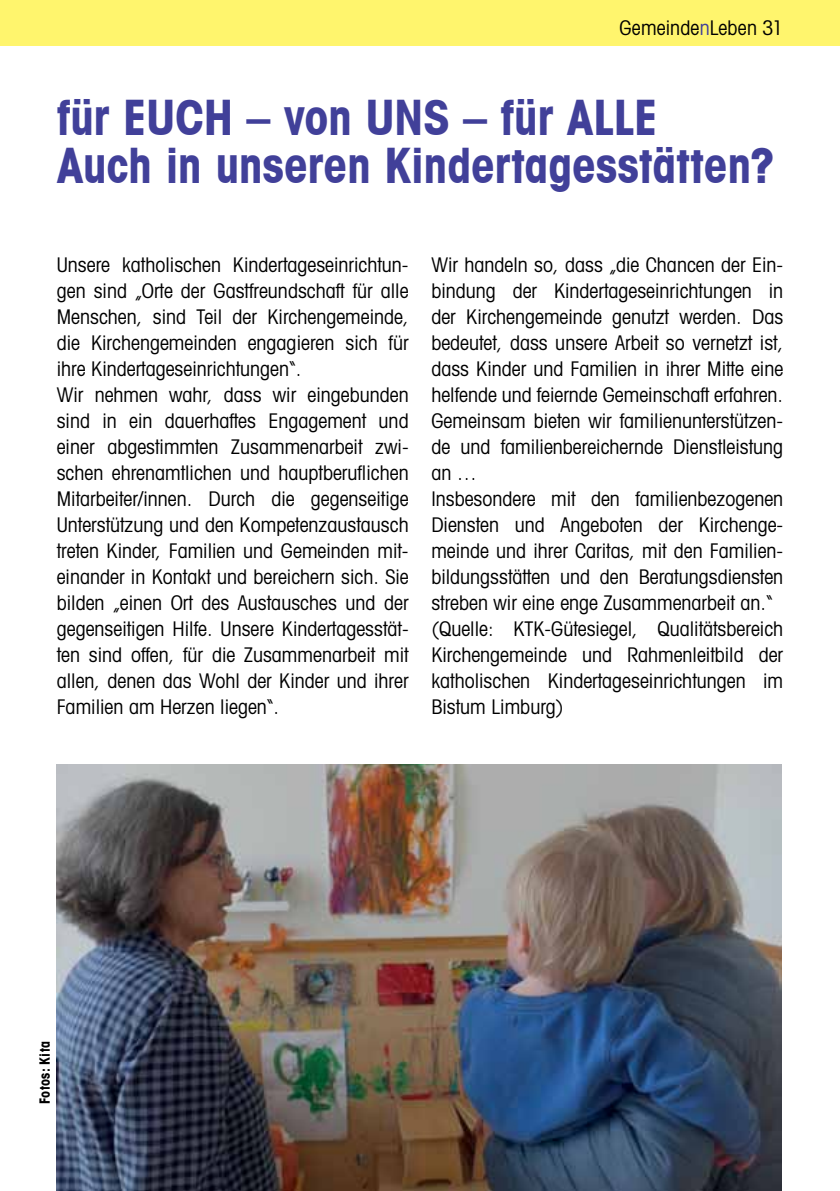
<style>
.page{position:relative;width:840px;height:1191px;background:#fff}
.page>*{position:absolute;margin:0;border:0;box-sizing:border-box;transform-origin:0 0}
.t1{font:700 condensed 48px/48px "Trendex Condensed S Si";letter-spacing:-.005em;color:#414099}
.t2{font:condensed 20px/26px "Trendex S Si";color:#000}
.t3{font:700 condensed 14px "Trendex S Si";letter-spacing:.02em;color:#000}
.s1{color:#414099}
</style>
<div class="page">
<div style="left:0;top:0;width:839px;height:45px;background:#fff56d"></div>
<img style="left:57px;top:764px;width:724px;height:427px">
<p class="t2" style="left:619px;top:15px;width:165px">Gemeinde<span class="s1">n</span>Leben 31</p>
<h1 class="t1" style="left:57px;top:92px;width:718px">für EUCH – von UNS – für ALLE<br>Auch in unseren Kindertagesstätten?</h1>
<p class="t2" style="left:57px;top:251px;width:353px">Unsere katholischen Kindertageseinrichtun&shy;gen sind „Orte der Gastfreundschaft für alle Menschen, sind Teil der Kirchengemeinde, die Kirchengemeinden engagieren sich für ihre Kindertageseinrichtungen“.<br>Wir nehmen wahr, dass wir eingebunden sind in ein dauerhaftes Engagement und einer abgestimmten Zusammenarbeit zwi&shy;schen ehrenamtlichen und hauptberuflichen Mitarbeiter/innen. Durch die gegenseitige Unterstützung und den Kompetenzaustausch treten Kinder, Familien und Gemeinden mit&shy;einander in Kontakt und bereichern sich. Sie bilden „einen Ort des Austausches und der gegenseitigen Hilfe. Unsere Kindertagesstät&shy;ten sind offen, für die Zusammenarbeit mit allen, denen das Wohl der Kinder und ihrer Familien am Herzen liegen“.</p>
<p class="t2" style="left:431px;top:251px;width:353px">Wir handeln so, dass „die Chancen der Ein&shy;bindung der Kindertageseinrichtungen in der Kirchengemeinde genutzt werden. Das bedeutet, dass unsere Arbeit so vernetzt ist, dass Kinder und Familien in ihrer Mitte eine helfende und feiernde Gemeinschaft erfahren.<br>Gemeinsam bieten wir familienunterstützen&shy;de und familienbereichernde Dienstleistung an …<br>Insbesondere mit den familienbezogenen Diensten und Angeboten der Kirchenge&shy;meinde und ihrer Caritas, mit den Familien&shy;bildungsstätten und den Beratungsdiensten streben wir eine enge Zusammenarbeit an.“ (Quelle: KTK-Gütesiegel, Qualitätsbereich Kirchengemeinde und Rahmenleitbild der katholischen Kindertageseinrichtungen im Bistum Limburg)</p>
<p class="t3" style="left:36px;top:1104px;width:64px;rotate:-90deg">Fotos: Kita</p>
</div>
